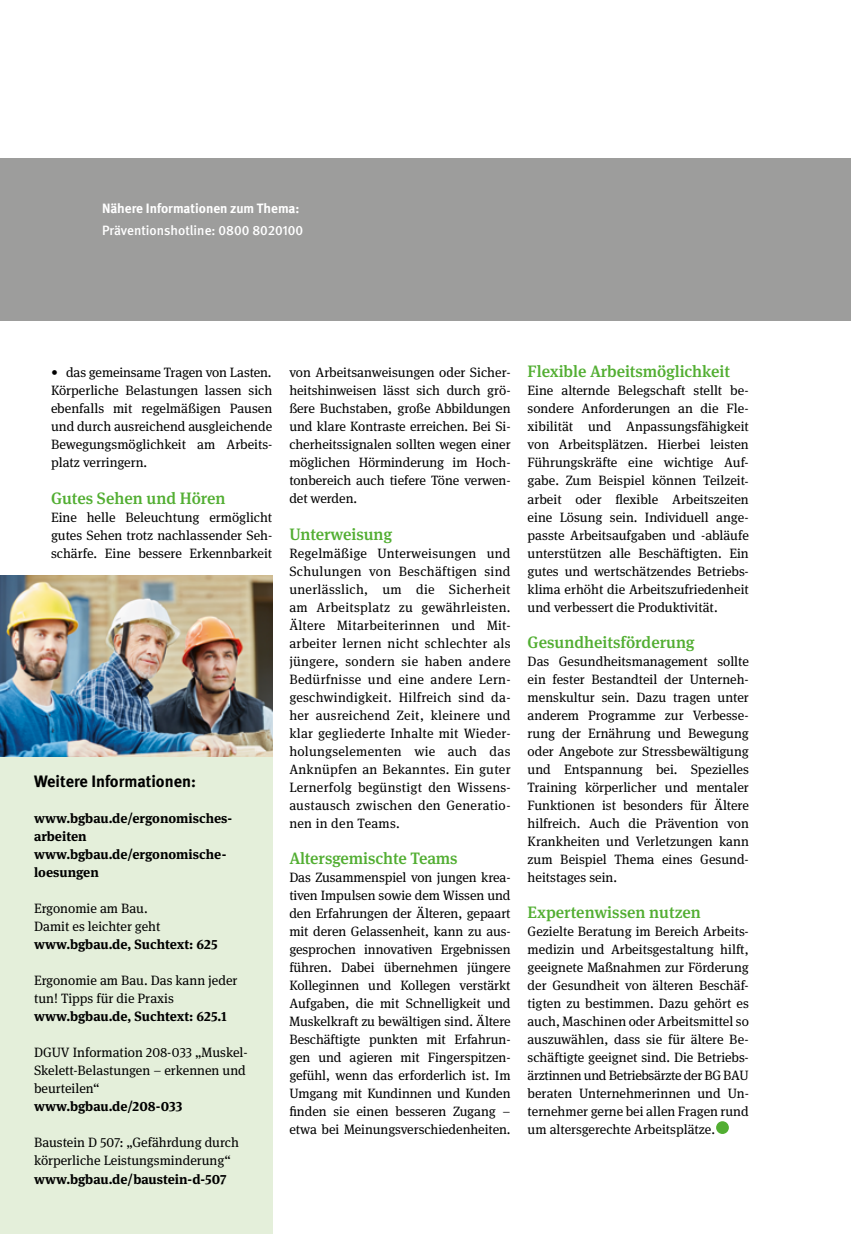
<style>
.page{position:relative;width:851px;height:1234px;background:#fff}
.page>*{position:absolute;margin:0;border:0;box-sizing:border-box;transform-origin:0 0}
.t1{font:500 16.5px "DGUV Meta Serif";letter-spacing:-.005em;color:#52ae32}
.t2{font:700 16.5px "DGUV Meta";color:#000}
.t3{font:13.5px/18px "DGUV Meta Serif";color:#000;text-align:justify}
.t4{font:700 13.5px/18px "DGUV Meta Serif";color:#000}
.t5{font:500 13.5px "DGUV Meta";color:#fff}
.t6{font:700 13.5px "DGUV Meta";color:#fff}
</style>
<div class="page">
<div style="left:0;top:756px;width:272px;height:477px;background:#e4efda"></div>
<img style="left:0;top:575px;width:272px;height:181px">
<div style="left:716px;top:1120px;width:12px;height:13px;background:#52ae32;border-radius:50%"></div>
<div style="left:0;top:158px;width:850px;height:163px;background:#9d9d9c"></div>
<p class="t6" style="left:102px;top:200px;width:199px">Nähere Informationen zum Thema:</p>
<p class="t5" style="left:102px;top:223px;width:202px">Präventionshotline: 0800 8020100</p>
<p class="t3" style="left:51px;top:364px;width:222px">• das gemeinsame Tragen von Lasten.</p>
<p class="t3" style="left:51px;top:382px;width:223px">Körperliche Belastungen lassen sich ebenfalls mit regelmäßigen Pausen und durch ausreichend ausgleichende Bewegungsmöglichkeit am Arbeits&shy;platz verringern.</p>
<h3 class="t1" style="left:51px;top:488px;width:176px">Gutes Sehen und Hören</h3>
<p class="t3" style="left:51px;top:508px;width:223px">Eine helle Beleuchtung ermöglicht gutes Sehen trotz nachlassender Seh&shy;schärfe. Eine bessere Erkennbarkeit</p>
<h3 class="t2" style="left:34px;top:771px;width:163px">Weitere Informationen:</h3>
<p class="t4" style="left:34px;top:809px;width:200px">www.bgbau.de/ergonomisches&shy;arbeiten</p>
<p class="t4" style="left:34px;top:845px;width:194px">www.bgbau.de/ergonomische&shy;loesungen</p>
<p class="t3" style="left:34px;top:899px;width:128px">Ergonomie am Bau.<br>Damit es leichter geht</p>
<p class="t4" style="left:34px;top:935px;width:185px">www.bgbau.de, Suchtext: 625</p>
<p class="t3" style="left:34px;top:971px;width:205px">Ergonomie am Bau. Das kann jeder tun! Tipps für die Praxis</p>
<p class="t4" style="left:34px;top:1007px;width:194px">www.bgbau.de, Suchtext: 625.1</p>
<p class="t3" style="left:34px;top:1043px;width:215px;text-align:left">DGUV Information 208-033 „Muskel-<br>Skelett-Belastungen – erkennen und beurteilen“</p>
<p class="t4" style="left:34px;top:1097px;width:150px">www.bgbau.de/208-033</p>
<p class="t3" style="left:34px;top:1133px;width:206px">Baustein D 507: „Gefährdung durch körperliche Leistungsminderung“</p>
<p class="t4" style="left:34px;top:1169px;width:194px">www.bgbau.de/baustein-d-507</p>
<p class="t3" style="left:289px;top:364px;width:223px">von Arbeitsanweisungen oder Sicher&shy;heitshinweisen lässt sich durch grö&shy;ßere Buchstaben, große Abbildungen und klare Kontraste erreichen. Bei Si&shy;cherheitssignalen sollten wegen einer möglichen Hörminderung im Hoch&shy;tonbereich auch tiefere Töne verwen&shy;det werden.</p>
<h3 class="t1" style="left:289px;top:524px;width:104px">Unterweisung</h3>
<p class="t3" style="left:289px;top:544px;width:223px">Regelmäßige Unterweisungen und Schulungen von Beschäftigen sind unerlässlich, um die Sicherheit am Arbeitsplatz zu gewährleisten.<br>Ältere Mitarbeiterinnen und Mit&shy;arbeiter lernen nicht schlechter als jüngere, sondern sie haben andere Bedürfnisse und eine andere Lern&shy;geschwindigkeit. Hilfreich sind da&shy;her ausreichend Zeit, kleinere und klar gegliederte Inhalte mit Wieder&shy;holungselementen wie auch das Anknüpfen an Bekanntes. Ein guter Lernerfolg begünstigt den Wissens&shy;austausch zwischen den Generatio&shy;nen in den Teams.</p>
<h3 class="t1" style="left:289px;top:848px;width:170px">Altersgemischte Teams</h3>
<p class="t3" style="left:289px;top:868px;width:223px">Das Zusammenspiel von jungen krea&shy;tiven Impulsen sowie dem Wissen und den Erfahrungen der Älteren, gepaart mit deren Gelassenheit, kann zu aus&shy;gesprochen innovativen Ergebnissen führen. Dabei übernehmen jüngere Kolleginnen und Kollegen verstärkt Aufgaben, die mit Schnelligkeit und Muskelkraft zu bewältigen sind. Ältere Beschäftigte punkten mit Erfahrun&shy;gen und agieren mit Fingerspitzen&shy;gefühl, wenn das erforderlich ist. Im Umgang mit Kundinnen und Kunden finden sie einen besseren Zugang – etwa bei Meinungsverschiedenheiten.</p>
<h3 class="t1" style="left:527px;top:362px;width:204px">Flexible Arbeitsmöglichkeit</h3>
<p class="t3" style="left:527px;top:382px;width:223px">Eine alternde Belegschaft stellt be&shy;sondere Anforderungen an die Fle&shy;xibilität und Anpassungsfähigkeit von Arbeitsplätzen. Hierbei leisten Führungskräfte eine wichtige Auf&shy;gabe. Zum Beispiel können Teilzeit&shy;arbeit oder flexible Arbeitszeiten eine Lösung sein. Individuell ange&shy;passte Arbeitsaufgaben und -abläufe unterstützen alle Beschäftigten. Ein gutes und wertschätzendes Betriebs&shy;klima erhöht die Arbeitszufriedenheit und verbessert die Produktivität.</p>
<h3 class="t1" style="left:527px;top:632px;width:169px">Gesundheitsförderung</h3>
<p class="t3" style="left:527px;top:652px;width:223px">Das Gesundheitsmanagement sollte ein fester Bestandteil der Unterneh&shy;menskultur sein. Dazu tragen unter anderem Programme zur Verbesse&shy;rung der Ernährung und Bewegung oder Angebote zur Stressbewältigung und Entspannung bei. Spezielles Training körperlicher und mentaler Funktionen ist besonders für Ältere hilfreich. Auch die Prävention von Krankheiten und Verletzungen kann zum Beispiel Thema eines Gesund&shy;heitstages sein.</p>
<h3 class="t1" style="left:527px;top:902px;width:175px">Expertenwissen nutzen</h3>
<p class="t3" style="left:527px;top:922px;width:223px">Gezielte Beratung im Bereich Arbeits&shy;medizin und Arbeitsgestaltung hilft, geeignete Maßnahmen zur Förderung der Gesundheit von älteren Beschäf&shy;tigten zu bestimmen. Dazu gehört es auch, Maschinen oder Arbeitsmittel so auszuwählen, dass sie für ältere Be&shy;schäftigte geeignet sind. Die Betriebs&shy;ärztinnen und Betriebsärzte der BG BAU beraten Unternehmerinnen und Un&shy;ternehmer gerne bei allen Fragen rund um altersgerechte Arbeitsplätze.</p>
</div>
